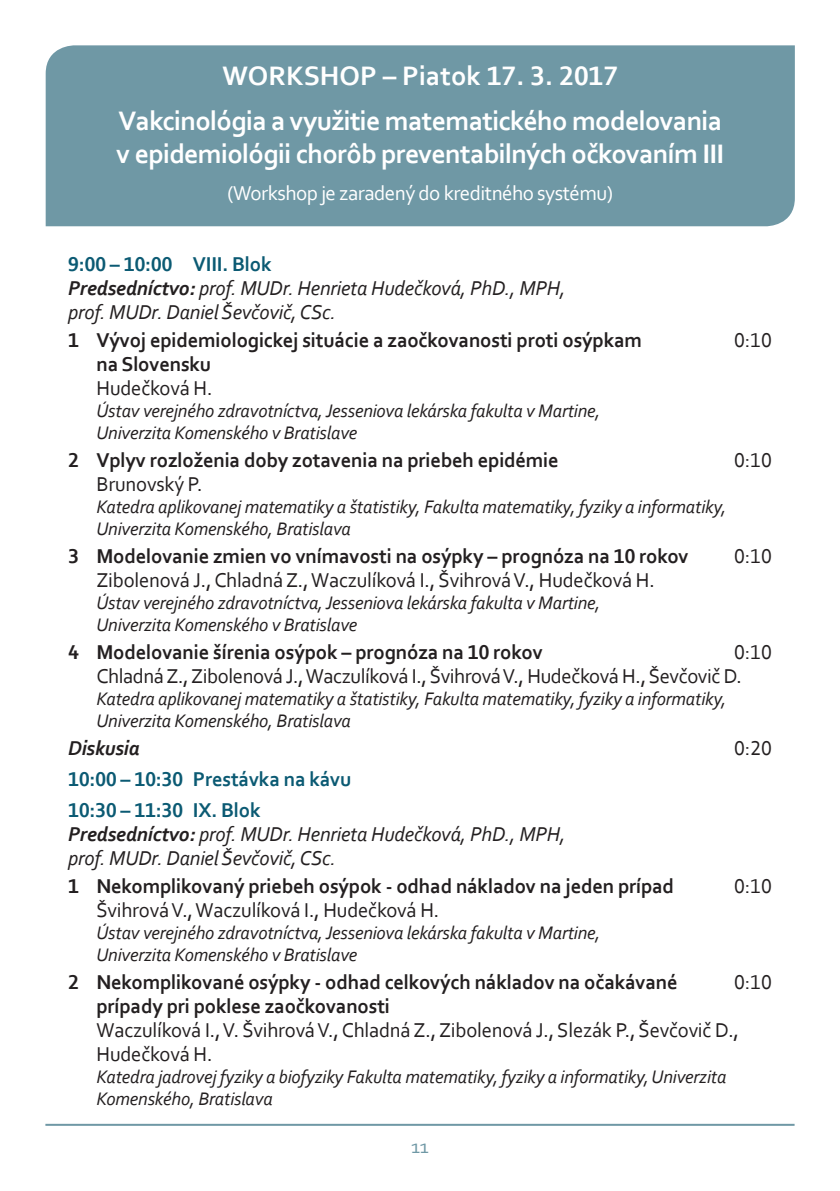
<style>
.page{position:relative;width:840px;height:1191px;background:#fff}
.page>*{position:absolute;margin:0;border:0;box-sizing:border-box;transform-origin:0 0}
.t1{font:700 28px/45px "Corbel";letter-spacing:-.025em;color:#fff;text-align:center}
.t2{font:700 21px "Corbel";letter-spacing:-.01em;color:#231f20}
.t3{font:21px/24px "Corbel";letter-spacing:-.01em;color:#231f20}
.t4{font:italic 21px/24px "Corbel";letter-spacing:-.01em;color:#231f20}
.t5{font:700 21px/30.8px "Corbel";letter-spacing:-.01em;color:#0b5a73}
.t6{font:21px "Corbel";letter-spacing:-.025em;color:#fff}
.t7{font:italic 700 21px "Corbel";letter-spacing:-.01em;color:#231f20}
.t8{font:20px "Corbel";color:#6f98a5}
.t9{font:italic 19px/22px "Corbel";letter-spacing:-.01em;color:#231f20}
.s1{font-weight:700;font-style:normal;color:#0b5a73}
.s2{font-weight:700}
</style>
<div class="page">
<div style="left:46px;top:45px;width:748px;height:181px;background:#6f98a5"></div>
<hr style="left:45px;top:1123px;width:749px;height:2px;background:#6f98a5">
<h1 class="t1" style="left:118px;top:52px;width:605px">WORKSHOP – Piatok 17. 3. 2017<br>Vakcinológia a využitie matematického modelovania</h1>
<h1 class="t1" style="left:116px;top:131px;width:608px">v epidemiológii chorôb preventabilných očkovaním III</h1>
<p class="t6" style="left:227px;top:180px;width:387px">(Workshop je zaradený do kreditného systému)</p>
<p class="t4" style="left:68px;top:251px;width:499px"><span class="s1">9:00 – 10:00 VIII. Blok<br></span><span class="s2">Predsedníctvo:</span> prof. MUDr. Henrieta Hudečková, PhD., MPH, prof. MUDr. Daniel Ševčovič, CSc.</p>
<p class="t2" style="left:68px;top:327px;width:575px">1 Vývoj epidemiologickej situácie a zaočkovanosti proti osýpkam</p>
<p class="t3" style="left:733px;top:327px;width:39px">0:10</p>
<p class="t2" style="left:96px;top:351px;width:116px">na Slovensku</p>
<p class="t3" style="left:96px;top:375px;width:117px">Hudečková H.</p>
<p class="t9" style="left:96px;top:399px;width:505px">Ústav verejného zdravotníctva, Jesseniova lekárska fakulta v Martine,<br>Univerzita Komenského v Bratislave</p>
<p class="t2" style="left:68px;top:447px;width:492px">2 Vplyv rozloženia doby zotavenia na priebeh epidémie</p>
<p class="t3" style="left:733px;top:447px;width:39px">0:10</p>
<p class="t3" style="left:96px;top:471px;width:107px">Brunovský P.</p>
<p class="t9" style="left:96px;top:495px;width:631px">Katedra aplikovanej matematiky a štatistiky, Fakulta matematiky, fyziky a informatiky,<br>Univerzita Komenského, Bratislava</p>
<p class="t2" style="left:68px;top:543px;width:621px">3 Modelovanie zmien vo vnímavosti na osýpky – prognóza na 10 rokov</p>
<p class="t3" style="left:733px;top:543px;width:39px">0:10</p>
<p class="t3" style="left:96px;top:567px;width:559px">Zibolenová J., Chladná Z., Waczulíková I., Švihrová V., Hudečková H.</p>
<p class="t9" style="left:96px;top:591px;width:505px">Ústav verejného zdravotníctva, Jesseniova lekárska fakulta v Martine,<br>Univerzita Komenského v Bratislave</p>
<p class="t2" style="left:68px;top:639px;width:476px">4 Modelovanie šírenia osýpok – prognóza na 10 rokov</p>
<p class="t3" style="left:96px;top:639px;width:676px;text-indent:637px">0:10<br>Chladná Z., Zibolenová J., Waczulíková I., Švihrová V., Hudečková H., Ševčovič D.</p>
<p class="t9" style="left:96px;top:687px;width:631px">Katedra aplikovanej matematiky a štatistiky, Fakulta matematiky, fyziky a informatiky,<br>Univerzita Komenského, Bratislava</p>
<p class="t7" style="left:68px;top:735px;width:73px">Diskusia</p>
<p class="t3" style="left:733px;top:735px;width:39px">0:20</p>
<p class="t5" style="left:68px;top:763px;width:285px">10:00 – 10:30 Prestávka na kávu<br>10:30 – 11:30 IX. Blok</p>
<p class="t4" style="left:68px;top:821px;width:499px"><span class="s2">Predsedníctvo:</span> prof. MUDr. Henrieta Hudečková, PhD., MPH, prof. MUDr. Daniel Ševčovič, CSc.</p>
<p class="t2" style="left:68px;top:873px;width:607px">1 Nekomplikovaný priebeh osýpok - odhad nákladov na jeden prípad</p>
<p class="t3" style="left:733px;top:873px;width:39px">0:10</p>
<p class="t3" style="left:96px;top:897px;width:344px">Švihrová V., Waczulíková I., Hudečková H.</p>
<p class="t9" style="left:96px;top:921px;width:505px">Ústav verejného zdravotníctva, Jesseniova lekárska fakulta v Martine,<br>Univerzita Komenského v Bratislave</p>
<p class="t2" style="left:68px;top:969px;width:610px">2 Nekomplikované osýpky - odhad celkových nákladov na očakávané</p>
<p class="t3" style="left:733px;top:969px;width:39px">0:10</p>
<p class="t2" style="left:96px;top:993px;width:295px">prípady pri poklese zaočkovanosti</p>
<p class="t3" style="left:96px;top:1017px;width:643px">Waczulíková I., V. Švihrová V., Chladná Z., Zibolenová J., Slezák P., Ševčovič D.,<br>Hudečková H.</p>
<p class="t9" style="left:96px;top:1065px;width:631px">Katedra jadrovej fyziky a biofyziky Fakulta matematiky, fyziky a informatiky, Univerzita<br>Komenského, Bratislava</p>
<p class="t8" style="left:411px;top:1134px;width:19px">11</p>
</div>
